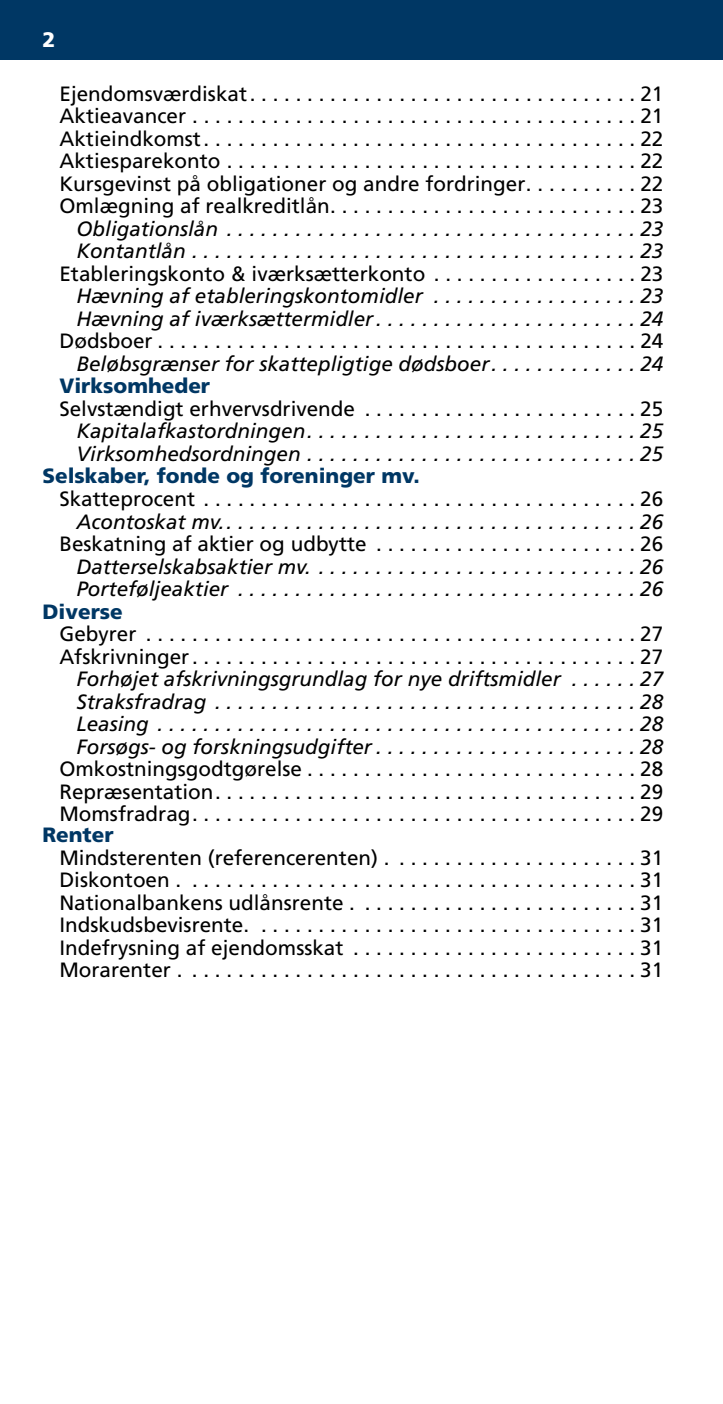
<style>
.page{position:relative;width:723px;height:1404px;background:#fff}
.page>*{position:absolute;margin:0;border:0;box-sizing:border-box;transform-origin:0 0}
.t1{font:900 21px "Frutiger LT Std";color:#fff}
.t2{font:20.7px/22.5px "Frutiger LT Std";color:#000;text-align:justify}
.t3{font:italic 20.7px/22.5px "Frutiger LT Std";color:#000}
.t4{font:900 20.7px "Frutiger LT Std";color:#003764}
</style>
<div class="page">
<div style="left:0;top:0;width:723px;height:60px;background:#003764"></div>
<p class="t1" style="left:43px;top:27px;width:14px">2</p>
<p class="t2" style="left:59px;top:82px;width:605px">Ejendomsværdiskat . . . . . . . . . . . . . . . . . . . . . . . . . . . . . . . . . . 21<br>Aktieavancer . . . . . . . . . . . . . . . . . . . . . . . . . . . . . . . . . . . . . . . 21<br>Aktieindkomst . . . . . . . . . . . . . . . . . . . . . . . . . . . . . . . . . . . . . . 22<br>Aktiesparekonto . . . . . . . . . . . . . . . . . . . . . . . . . . . . . . . . . . . . 22<br>Kursgevinst på obligationer og andre fordringer . . . . . . . . . . 22<br>Omlægning af realkreditlån . . . . . . . . . . . . . . . . . . . . . . . . . . . 23</p>
<p class="t3" style="left:76px;top:217px;width:588px">Obligationslån . . . . . . . . . . . . . . . . . . . . . . . . . . . . . . . . . . . . 23<br>Kontantlån . . . . . . . . . . . . . . . . . . . . . . . . . . . . . . . . . . . . . . . 23</p>
<p class="t2" style="left:59px;top:262px;width:605px">Etableringskonto &amp; iværksætterkonto . . . . . . . . . . . . . . . . . . 23</p>
<p class="t3" style="left:76px;top:285px;width:588px">Hævning af etableringskontomidler . . . . . . . . . . . . . . . . . . 23<br>Hævning af iværksættermidler . . . . . . . . . . . . . . . . . . . . . . . 24</p>
<p class="t2" style="left:59px;top:330px;width:605px">Dødsboer . . . . . . . . . . . . . . . . . . . . . . . . . . . . . . . . . . . . . . . . . . 24</p>
<p class="t3" style="left:76px;top:352px;width:588px">Beløbsgrænser for skattepligtige dødsboer . . . . . . . . . . . . . 24</p>
<p class="t4" style="left:59px;top:373px;width:152px">Virksomheder</p>
<p class="t2" style="left:59px;top:397px;width:605px">Selvstændigt erhvervsdrivende . . . . . . . . . . . . . . . . . . . . . . . . 25</p>
<p class="t3" style="left:76px;top:420px;width:588px">Kapitalafkastordningen . . . . . . . . . . . . . . . . . . . . . . . . . . . . . 25<br>Virksomhedsordningen . . . . . . . . . . . . . . . . . . . . . . . . . . . . . 25</p>
<p class="t4" style="left:42px;top:463px;width:379px">Selskaber, fonde og foreninger mv.</p>
<p class="t2" style="left:59px;top:487px;width:605px">Skatteprocent . . . . . . . . . . . . . . . . . . . . . . . . . . . . . . . . . . . . . . 26</p>
<p class="t3" style="left:76px;top:510px;width:588px">Acontoskat mv . . . . . . . . . . . . . . . . . . . . . . . . . . . . . . . . . . . . . 26</p>
<p class="t2" style="left:59px;top:532px;width:605px">Beskatning af aktier og udbytte . . . . . . . . . . . . . . . . . . . . . . . 26</p>
<p class="t3" style="left:76px;top:555px;width:588px">Datterselskabsaktier mv . . . . . . . . . . . . . . . . . . . . . . . . . . . . . 26<br>Porteføljeaktier . . . . . . . . . . . . . . . . . . . . . . . . . . . . . . . . . . . 26</p>
<p class="t4" style="left:42px;top:598px;width:82px">Diverse</p>
<p class="t2" style="left:59px;top:622px;width:605px">Gebyrer . . . . . . . . . . . . . . . . . . . . . . . . . . . . . . . . . . . . . . . . . . . 27<br>Afskrivninger . . . . . . . . . . . . . . . . . . . . . . . . . . . . . . . . . . . . . . . 27</p>
<p class="t3" style="left:76px;top:667px;width:588px;text-align:justify">Forhøjet afskrivningsgrundlag for nye driftsmidler . . . . . . 27<br>Straksfradrag . . . . . . . . . . . . . . . . . . . . . . . . . . . . . . . . . . . . . 28<br>Leasing . . . . . . . . . . . . . . . . . . . . . . . . . . . . . . . . . . . . . . . . . . 28<br>Forsøgs- og forskningsudgifter . . . . . . . . . . . . . . . . . . . . . . . 28</p>
<p class="t2" style="left:59px;top:757px;width:605px">Omkostningsgodtgørelse . . . . . . . . . . . . . . . . . . . . . . . . . . . . . 28<br>Repræsentation . . . . . . . . . . . . . . . . . . . . . . . . . . . . . . . . . . . . . 29<br>Momsfradrag . . . . . . . . . . . . . . . . . . . . . . . . . . . . . . . . . . . . . . . 29</p>
<p class="t4" style="left:42px;top:822px;width:73px">Renter</p>
<p class="t2" style="left:59px;top:846px;width:605px">Mindsterenten (referencerenten) . . . . . . . . . . . . . . . . . . . . . . 31<br>Diskontoen . . . . . . . . . . . . . . . . . . . . . . . . . . . . . . . . . . . . . . . . 31<br>Nationalbankens udlånsrente . . . . . . . . . . . . . . . . . . . . . . . . . 31<br>Indskudsbevisrente . . . . . . . . . . . . . . . . . . . . . . . . . . . . . . . . . . 31<br>Indefrysning af ejendomsskat . . . . . . . . . . . . . . . . . . . . . . . . . 31<br>Morarenter . . . . . . . . . . . . . . . . . . . . . . . . . . . . . . . . . . . . . . . . 31</p>
</div>
